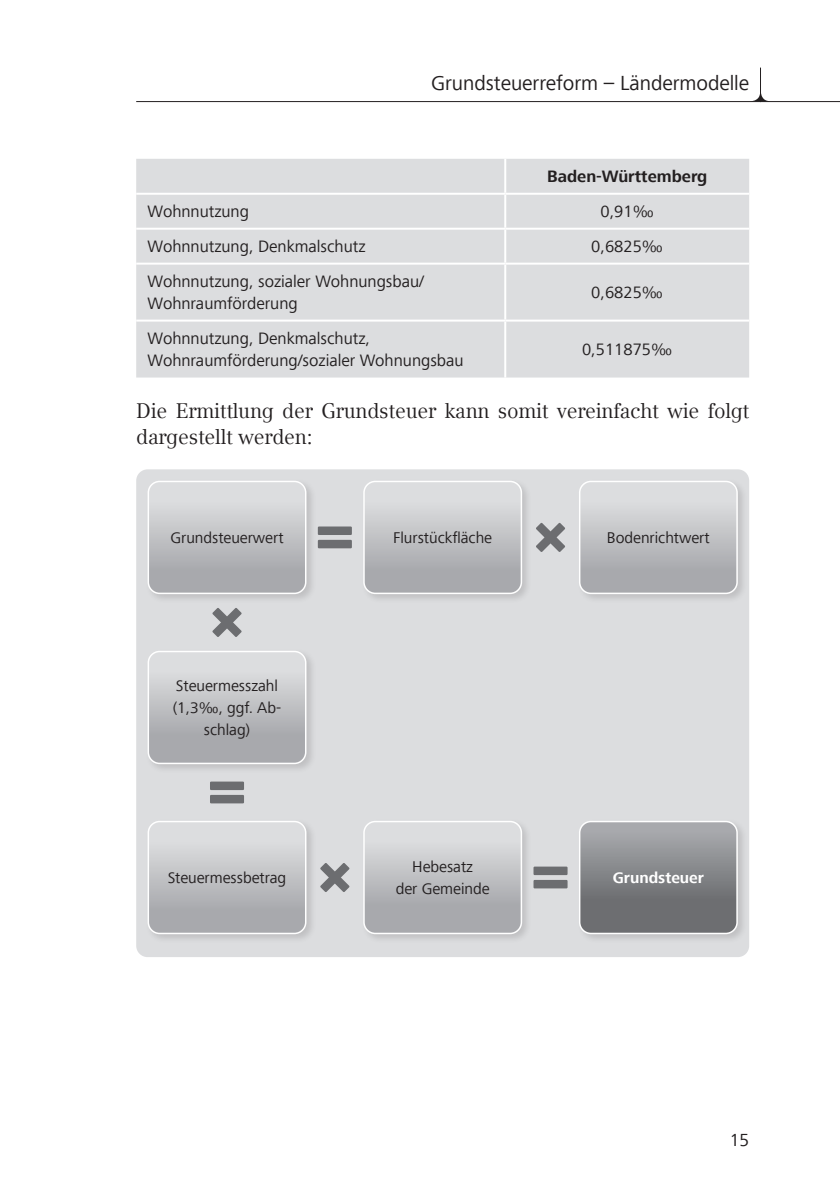
<style>
.page{position:relative;width:840px;height:1191px;background:#fff}
.page>*{position:absolute;margin:0;border:0;box-sizing:border-box;transform-origin:0 0}
.t1{font:21px/26px "Compatil TDATEV";color:#231f20}
.t2{font:21px "Frutiger Next Com";color:#231f20}
.t3{font:18px "Frutiger Next Com";color:#231f20}
.t4{font:17px/22px "Frutiger Next Com";color:#231f20}
.t5{font:700 17px "Frutiger Next Com";color:#231f20}
.t6{font:16px/22px "Frutiger Next Com";color:#231f20;text-align:center}
.t7{font:700 16px "Frutiger Next Com";color:#fff}
</style>
<div class="page">
<hr style="left:136px;top:101px;width:703px;height:1px;background:#231f20">
<hr style="left:759px;top:68px;width:1px;height:34px;background:#231f20">
<svg style="left:751px;top:93px;width:17px;height:9px"></svg>
<div style="left:136px;top:159px;width:612px;height:218px;background:#dcdddf"></div>
<hr style="left:504px;top:159px;width:2px;height:34px;background:#fff">
<hr style="left:136px;top:193px;width:369px;height:2px;background:#fff">
<hr style="left:505px;top:193px;width:243px;height:2px;background:#fff">
<hr style="left:504px;top:195px;width:2px;height:33px;background:#fff">
<hr style="left:136px;top:228px;width:369px;height:2px;background:#fff">
<hr style="left:505px;top:228px;width:243px;height:2px;background:#fff">
<hr style="left:504px;top:230px;width:2px;height:33px;background:#fff">
<hr style="left:136px;top:263px;width:369px;height:2px;background:#fff">
<hr style="left:505px;top:263px;width:243px;height:2px;background:#fff">
<hr style="left:504px;top:265px;width:2px;height:54px;background:#fff">
<hr style="left:136px;top:319px;width:369px;height:2px;background:#fff">
<hr style="left:505px;top:319px;width:243px;height:2px;background:#fff">
<hr style="left:504px;top:321px;width:2px;height:56px;background:#fff">
<div style="left:136px;top:469px;width:612px;height:488px;background:#dcdddf;border-radius:11px"></div>
<div style="left:317px;top:540px;width:34px;height:8px;background:#6c6d70"></div>
<div style="left:317px;top:526px;width:34px;height:9px;background:#6c6d70"></div>
<div style="left:533px;top:880px;width:34px;height:8px;background:#6c6d70"></div>
<div style="left:533px;top:866px;width:34px;height:9px;background:#6c6d70"></div>
<div style="left:210px;top:795px;width:34px;height:8px;background:#6c6d70"></div>
<div style="left:210px;top:781px;width:34px;height:9px;background:#6c6d70"></div>
<div style="left:145px;top:478px;width:172px;height:126px;background:#231f20;opacity:.15"></div>
<svg style="left:148px;top:481px;width:157px;height:112px"></svg>
<div style="left:147px;top:481px;width:159px;height:113px;border:2px solid #fff;border-radius:11px"></div>
<div style="left:145px;top:818px;width:172px;height:126px;background:#231f20;opacity:.15"></div>
<svg style="left:148px;top:821px;width:157px;height:112px"></svg>
<div style="left:147px;top:820px;width:159px;height:114px;border:2px solid #fff;border-radius:11px"></div>
<div style="left:145px;top:648px;width:172px;height:126px;background:#231f20;opacity:.15"></div>
<svg style="left:148px;top:651px;width:157px;height:112px"></svg>
<div style="left:147px;top:651px;width:159px;height:113px;border:2px solid #fff;border-radius:11px"></div>
<div style="left:361px;top:818px;width:171px;height:126px;background:#231f20;opacity:.15"></div>
<svg style="left:364px;top:821px;width:157px;height:112px"></svg>
<div style="left:363px;top:820px;width:159px;height:114px;border:2px solid #fff;border-radius:11px"></div>
<div style="left:361px;top:478px;width:171px;height:126px;background:#231f20;opacity:.15"></div>
<svg style="left:364px;top:481px;width:157px;height:112px"></svg>
<div style="left:363px;top:481px;width:159px;height:113px;border:2px solid #fff;border-radius:11px"></div>
<div style="left:576px;top:478px;width:171px;height:126px;background:#231f20;opacity:.15"></div>
<svg style="left:579px;top:481px;width:157px;height:112px"></svg>
<div style="left:578px;top:481px;width:159px;height:113px;border:2px solid #fff;border-radius:11px"></div>
<svg style="left:212px;top:608px;width:29px;height:29px"></svg>
<svg style="left:320px;top:863px;width:29px;height:29px"></svg>
<svg style="left:536px;top:523px;width:29px;height:29px"></svg>
<div style="left:576px;top:818px;width:171px;height:126px;background:#231f20;opacity:.15"></div>
<svg style="left:579px;top:821px;width:157px;height:112px;background:#848589"></svg>
<div style="left:578px;top:820px;width:159px;height:114px;border:2px solid #fff;border-radius:11px"></div>
<p class="t2" style="left:431px;top:71px;width:319px">Grundsteuerreform – Ländermodelle</p>
<p class="t5" style="left:547px;top:167px;width:161px">Baden-Württemberg</p>
<p class="t4" style="left:147px;top:201px;width:103px">Wohnnutzung</p>
<p class="t4" style="left:600px;top:201px;width:55px">0,91‰</p>
<p class="t4" style="left:147px;top:236px;width:219px">Wohnnutzung, Denkmalschutz</p>
<p class="t4" style="left:591px;top:236px;width:73px">0,6825‰</p>
<p class="t4" style="left:147px;top:270px;width:278px">Wohnnutzung, sozialer Wohnungsbau/<br>Wohnraumförderung</p>
<p class="t4" style="left:591px;top:281px;width:73px">0,6825‰</p>
<p class="t4" style="left:147px;top:327px;width:317px">Wohnnutzung, Denkmalschutz,<br>Wohnraumförderung/sozialer Wohnungsbau</p>
<p class="t4" style="left:581px;top:338px;width:92px">0,511875‰</p>
<p class="t1" style="left:136px;top:398px;width:614px">Die Ermittlung der Grundsteuer kann somit vereinfacht wie folgt dargestellt werden:</p>
<p class="t6" style="left:170px;top:527px;width:115px">Grundsteuerwert</p>
<p class="t6" style="left:173px;top:675px;width:110px">Steuermesszahl (1,3‰, ggf. Ab&shy;schlag)</p>
<p class="t6" style="left:168px;top:867px;width:120px">Steuermessbetrag</p>
<p class="t6" style="left:393px;top:527px;width:100px">Flurstückfläche</p>
<p class="t6" style="left:606px;top:527px;width:104px">Bodenrichtwert</p>
<p class="t6" style="left:395px;top:856px;width:95px">Hebesatz<br>der Gemeinde</p>
<p class="t7" style="left:612px;top:868px;width:92px">Grundsteuer</p>
<p class="t3" style="left:729px;top:1129px;width:21px">15</p>
</div>
